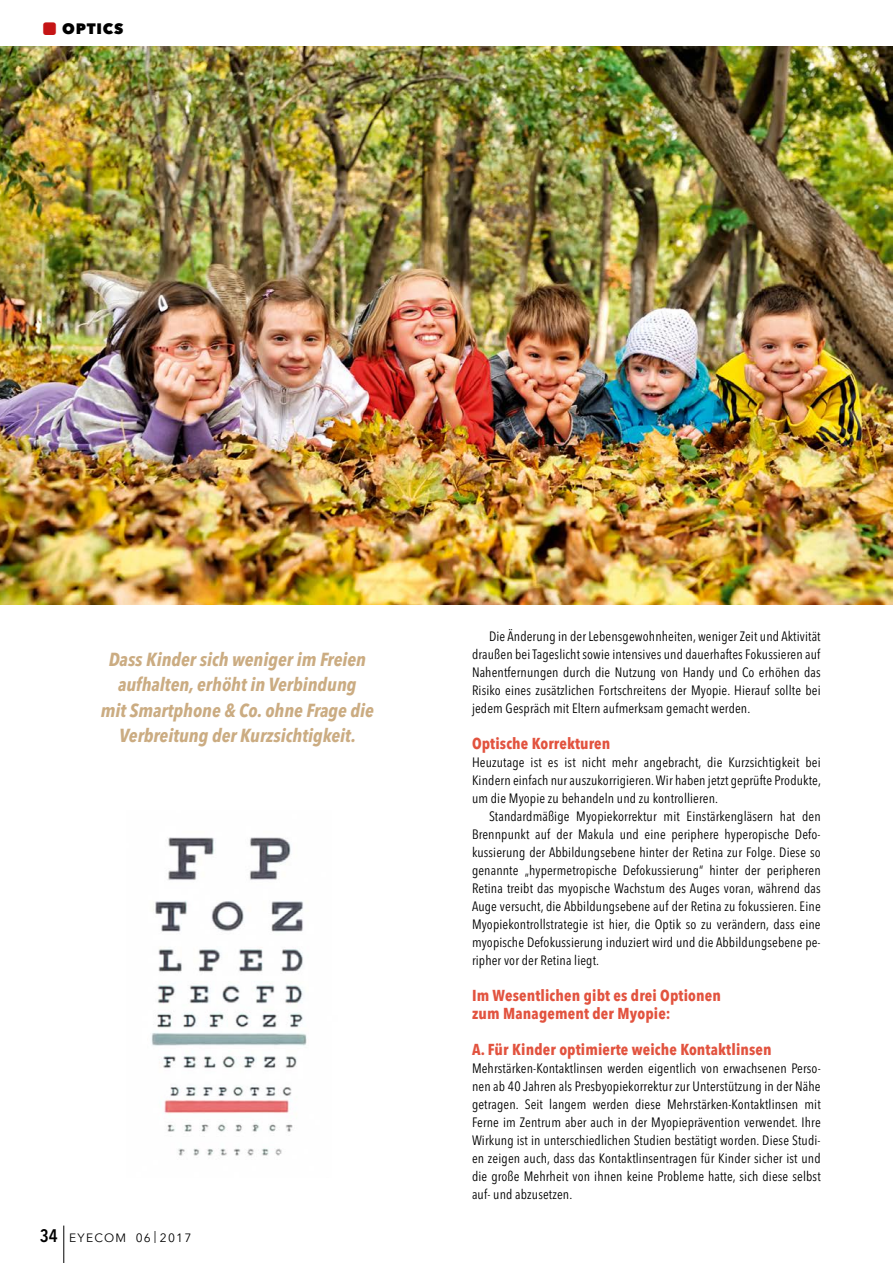
<style>
.page{position:relative;width:893px;height:1263px;background:#fff}
.page>*{position:absolute;margin:0;border:0;box-sizing:border-box;transform-origin:0 0}
.t1{font:italic 700 condensed 18.75px/25.5px "Avenir Next LT Pro";color:#cbac82;text-align:center}
.t2{font:700 condensed 15.75px/18px "Avenir Next LT Pro";letter-spacing:.01em;color:#e2533f}
.t3{font:800 15px "Avenir Next LT Pro";letter-spacing:.05em;color:#000}
.t4{font:condensed 13.5px/18px "Avenir Next LT Pro";letter-spacing:.01em;color:#000;text-align:justify}
.t5{font:12px "Avenir Next LT Pro";letter-spacing:.1em;color:#000}
.s1{font-weight:600;font-stretch:condensed;font-size:18px}
</style>
<div class="page">
<img style="left:0;top:47px;width:893px;height:558px">
<img style="left:151px;top:837px;width:156px;height:319px">
<hr style="left:64px;top:1225px;width:1px;height:38px;background:#000">
<p class="t3" style="left:62px;top:19px;width:63px">OPTICS</p>
<h1 class="t1" style="left:101px;top:646px;width:275px">Dass Kinder sich weniger im Freien aufhalten, erhöht in Verbindung<br>mit Smartphone &amp; Co. ohne Frage die Verbreitung der Kurzsichtigkeit.</h1>
<p class="t5" style="left:40px;top:1230px;width:153px"><span class="s1">34</span> EYECOM 06 | 2017</p>
<p class="t4" style="left:472px;top:627px;width:350px;text-indent:17px">Die Änderung in der Lebensgewohnheiten, weniger Zeit und Aktivität draußen bei Tageslicht sowie intensives und dauerhaftes Fokussieren auf Nahentfernungen durch die Nutzung von Handy und Co erhöhen das Risiko eines zusätzlichen Fortschreitens der Myopie. Hierauf sollte bei jedem Gespräch mit Eltern aufmerksam gemacht werden.</p>
<p class="t2" style="left:472px;top:734px;width:140px">Optische Korrekturen</p>
<p class="t4" style="left:472px;top:753px;width:351px">Heuzutage ist es ist nicht mehr angebracht, die Kurzsichtigkeit bei Kindern einfach nur auszukorrigieren. Wir haben jetzt geprüfte Produkte, um die Myopie zu behandeln und zu kontrollieren.</p>
<p class="t4" style="left:472px;top:807px;width:350px;text-indent:17px">Standardmäßige Myopiekorrektur mit Einstärkengläsern hat den Brennpunkt auf der Makula und eine periphere hyperopische Defo&shy;kussierung der Abbildungsebene hinter der Retina zur Folge. Diese so genannte „hypermetropische Defokussierung“ hinter der peripheren Retina treibt das myopische Wachstum des Auges voran, während das Auge versucht, die Abbildungsebene auf der Retina zu fokussieren. Eine Myopiekontrollstrategie ist hier, die Optik so zu verändern, dass eine myopische Defokussierung induziert wird und die Abbildungsebene pe&shy;ripher vor der Retina liegt.</p>
<p class="t2" style="left:472px;top:986px;width:250px">Im Wesentlichen gibt es drei Optionen zum Management der Myopie:</p>
<p class="t2" style="left:472px;top:1040px;width:301px">A. Für Kinder optimierte weiche Kontaktlinsen</p>
<p class="t4" style="left:472px;top:1059px;width:350px">Mehrstärken-Kontaktlinsen werden eigentlich von erwachsenen Perso&shy;nen ab 40 Jahren als Presbyopiekorrektur zur Unterstützung in der Nähe getragen. Seit langem werden diese Mehrstärken-Kontaktlinsen mit Ferne im Zentrum aber auch in der Myopieprävention verwendet. Ihre Wirkung ist in unterschiedlichen Studien bestätigt worden. Diese Studi&shy;en zeigen auch, dass das Kontaktlinsentragen für Kinder sicher ist und die große Mehrheit von ihnen keine Probleme hatte, sich diese selbst auf- und abzusetzen.</p>
</div>
